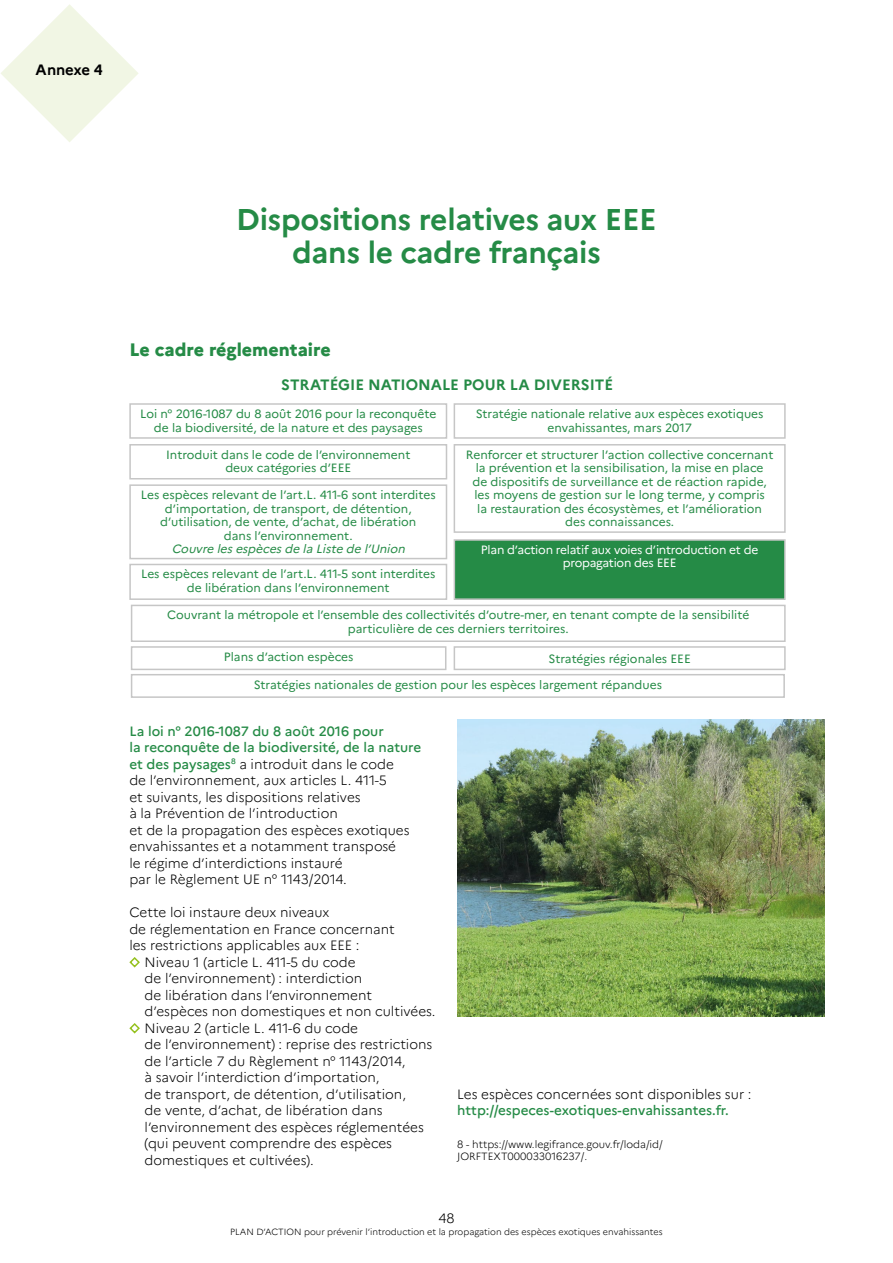
<style>
.page{position:relative;width:893px;height:1263px;background:#fff}
.page>*{position:absolute;margin:0;border:0;box-sizing:border-box;transform-origin:0 0}
.t1{font:700 30px/33px "Marianne";letter-spacing:-.01em;color:#258b46;text-align:center}
.t2{font:800 18px "Marianne";color:#258b46}
.t3{font:700 15px "Marianne";color:#258b46}
.t4{font:700 15px "Marianne";letter-spacing:-.01em;color:#000}
.t5{font:300 13.5px/16.5px "Marianne";color:#000}
.t6{font:500 13.5px "Marianne";letter-spacing:-.005em;color:#258b46}
.t7{font:12px/13.5px "Marianne";color:#258b46;text-align:center}
.t8{font:12px/13.5px "Marianne";letter-spacing:-.02em;color:#fff;text-align:center}
.t9{font:italic 12px "Marianne";color:#258b46}
.t10{font:300 10.5px/12px "Marianne";color:#000}
.t11{font:300 9px "Marianne";color:#000}
.s1{font-weight:500;color:#258b46}
</style>
<div class="page">
<svg style="left:1px;top:4px;width:137px;height:138px"></svg>
<div style="left:130px;top:957px;width:10px;height:10px;border:2px solid #95c11f;border-radius:50%"></div>
<div style="left:130px;top:1023px;width:10px;height:10px;border:2px solid #95c11f;border-radius:50%"></div>
<img style="left:457px;top:719px;width:368px;height:297px">
<div style="left:129px;top:403px;width:318px;height:36px;border:2px solid #c6c6c6"></div>
<div style="left:129px;top:444px;width:318px;height:35px;border:2px solid #c6c6c6"></div>
<div style="left:454px;top:444px;width:332px;height:89px;border:2px solid #c6c6c6"></div>
<div style="left:129px;top:484px;width:318px;height:75px;border:2px solid #c6c6c6"></div>
<div style="left:129px;top:564px;width:318px;height:36px;border:2px solid #c6c6c6"></div>
<div style="left:454px;top:403px;width:332px;height:36px;border:2px solid #c6c6c6"></div>
<div style="left:454px;top:540px;width:331px;height:59px;background:#258b46"></div>
<div style="left:454px;top:539px;width:332px;height:61px;border:2px solid #c6c6c6"></div>
<div style="left:131px;top:605px;width:655px;height:37px;border:2px solid #c6c6c6"></div>
<div style="left:131px;top:646px;width:315px;height:24px;border:2px solid #c6c6c6"></div>
<div style="left:131px;top:674px;width:654px;height:24px;border:2px solid #c6c6c6"></div>
<div style="left:454px;top:646px;width:332px;height:24px;border:2px solid #c6c6c6"></div>
<p class="t4" style="left:36px;top:61px;width:69px">Annexe 4</p>
<h1 class="t1" style="left:236px;top:203px;width:422px">Dispositions relatives aux EEE dans le cadre français</h1>
<h2 class="t2" style="left:129px;top:339px;width:203px">Le cadre réglementaire</h2>
<p class="t3" style="left:281px;top:375px;width:333px">STRATÉGIE NATIONALE POUR LA DIVERSITÉ</p>
<p class="t7" style="left:140px;top:407px;width:298px">Loi n° 2016-1087 du 8 août 2016 pour la reconquête de la biodiversité, de la nature et des paysages</p>
<p class="t7" style="left:166px;top:448px;width:246px">Introduit dans le code de l’environnement deux catégories d’EEE</p>
<p class="t7" style="left:466px;top:448px;width:309px">Renforcer et structurer l’action collective concernant la prévention et la sensibilisation, la mise en place<br>de dispositifs de surveillance et de réaction rapide, les moyens de gestion sur le long terme, y compris<br>la restauration des écosystèmes, et l’amélioration des connaissances.</p>
<p class="t7" style="left:476px;top:407px;width:289px">Stratégie nationale relative aux espèces exotiques envahissantes, mars 2017</p>
<p class="t7" style="left:141px;top:488px;width:296px">Les espèces relevant de l’art.L. 411-6 sont interdites d’importation, de transport, de détention, d’utilisation, de vente, d’achat, de libération<br>dans l’environnement.</p>
<p class="t9" style="left:172px;top:542px;width:238px">Couvre lesespècesde la Liste de l’Union</p>
<p class="t7" style="left:141px;top:567px;width:296px">Les espèces relevant de l’art.L. 411-5 sont interdites de libération dans l’environnement</p>
<p class="t8" style="left:481px;top:543px;width:279px">Plan d’action relatif aux voies d’introduction et de propagation des EEE</p>
<p class="t7" style="left:167px;top:608px;width:584px">Couvrant la métropole et l’ensemble des collectivités d’outre-mer, en tenant compte de la sensibilité particulière de ces derniers territoires.</p>
<p class="t7" style="left:224px;top:650px;width:131px">Plans d’action espèces</p>
<p class="t7" style="left:254px;top:678px;width:410px">Stratégies nationales de gestion pour les espèces largement répandues</p>
<p class="t7" style="left:548px;top:652px;width:144px">Stratégies régionales EEE</p>
<p class="t5" style="left:129px;top:722px;width:293px"><span class="s1">La loi n° 2016-1087 du 8 août 2016 pour<br>la reconquête de la biodiversité, de la nature et des paysages</span><sup>8</sup> a introduit dans le code<br>de l’environnement, aux articles L. 411-5<br>et suivants, les dispositions relatives<br>à la Prévention de l’introduction<br>et de la propagation des espèces exotiques envahissantes et a notamment transposé<br>le régime d’interdictions instauré<br>par le Règlement UE n° 1143/2014.</p>
<p class="t5" style="left:129px;top:904px;width:202px">Cette loi instaure deux niveaux</p>
<p class="t5" style="left:129px;top:920px;width:267px">de réglementation en France concernant</p>
<p class="t5" style="left:129px;top:937px;width:232px">les restrictions applicables aux EEE :</p>
<p class="t5" style="left:145px;top:953px;width:213px">Niveau 1 (article L. 411-5 du code</p>
<p class="t5" style="left:145px;top:970px;width:219px">de l’environnement) : interdiction</p>
<p class="t5" style="left:145px;top:986px;width:229px">de libération dans l’environnement</p>
<p class="t5" style="left:145px;top:1003px;width:292px">d’espèces non domestiques et non cultivées.</p>
<p class="t5" style="left:145px;top:1019px;width:215px">Niveau 2 (article L. 411-6 du code</p>
<p class="t5" style="left:145px;top:1036px;width:289px">de l’environnement) : reprise des restrictions</p>
<p class="t5" style="left:145px;top:1052px;width:262px">de l’article 7 du Règlement n° 1143/2014,</p>
<p class="t5" style="left:145px;top:1069px;width:236px">à savoir l’interdiction d’importation,</p>
<p class="t5" style="left:145px;top:1085px;width:263px">de transport, de détention, d’utilisation,</p>
<p class="t5" style="left:145px;top:1102px;width:240px">de vente, d’achat, de libération dans</p>
<p class="t5" style="left:145px;top:1118px;width:281px">l’environnement des espèces réglementées</p>
<p class="t5" style="left:145px;top:1135px;width:249px">(qui peuvent comprendre des espèces</p>
<p class="t5" style="left:145px;top:1151px;width:171px">domestiques et cultivées).</p>
<p class="t5" style="left:457px;top:1085px;width:296px">Les espèces concernées sont disponibles sur :</p>
<p class="t6" style="left:457px;top:1102px;width:273px">http://especes-exotiques-envahissantes.fr.</p>
<p class="t10" style="left:457px;top:1138px;width:207px">8 - https://www.legifrance.gouv.fr/loda/id/<br>JORFTEXT000033016237/.</p>
<p class="t5" style="left:438px;top:1210px;width:18px">48</p>
<p class="t11" style="left:230px;top:1226px;width:434px">PLAN D’ACTION pour prévenir l’introduction et la propagation des espèces exotiques envahissantes</p>
</div>
